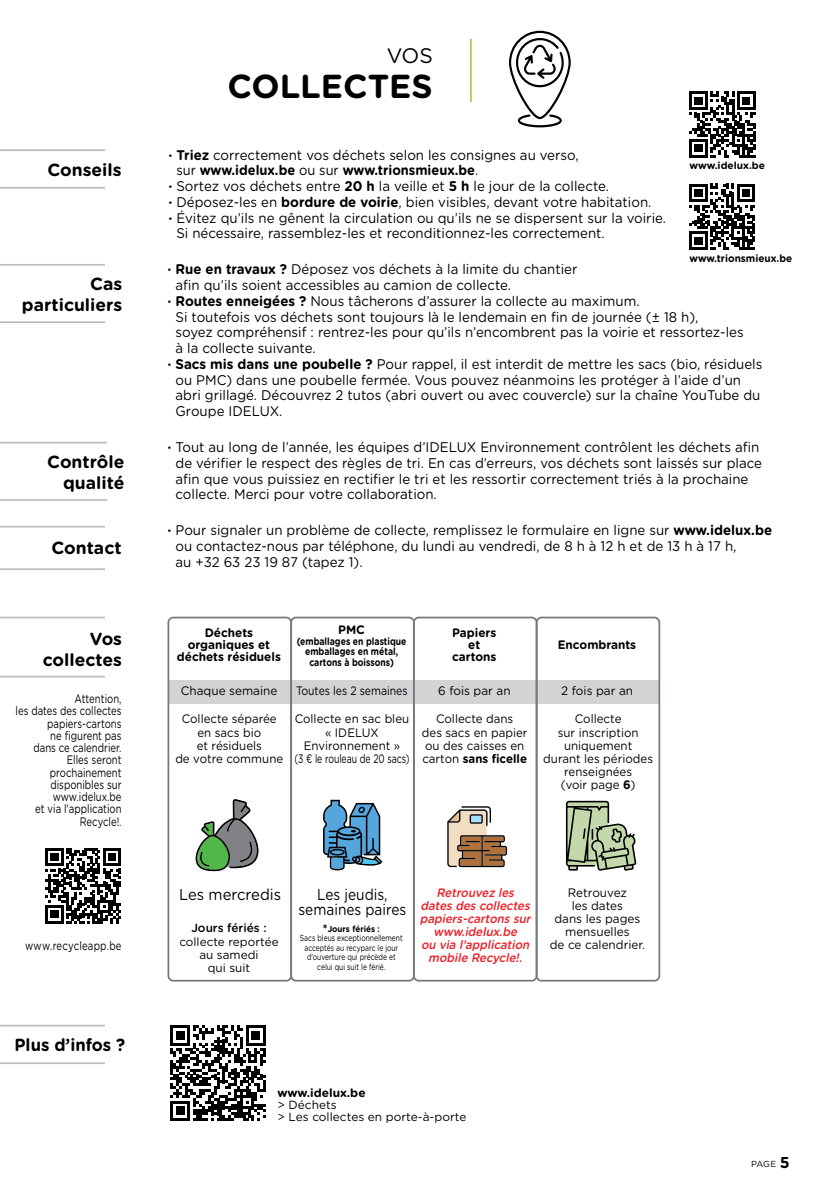
<style>
.page{position:relative;width:814px;height:1191px;background:#fff}
.page>*{position:absolute;margin:0;border:0;box-sizing:border-box;transform-origin:0 0}
.t1{font:700 33.25px "Gotham Rounded";color:#000}
.t2{font:21px "Gotham Rounded";color:#000}
.t3{font:700 17.5px/21px "Gotham Rounded";color:#000;text-align:right}
.t4{font:700 17.5px "Gotham Rounded";color:#000;scale:.95 1}
.t5{font:15.75px/15.8px "Gotham Rounded";color:#000;text-align:center;scale:.87 1}
.t6{font:15.75px "Gotham Rounded";color:#000;scale:.94 1}
.t7{font:14px/15.8px "Gotham Rounded";color:#000;scale:.95 1}
.t8{font:700 14px "Gotham Rounded";color:#000;scale:.92 1}
.t9{font:12.25px/13.1px "Gotham Rounded";color:#000;text-align:center;scale:.94 1}
.t10{font:12.25px/12.2px "Gotham Rounded";color:#000;text-align:right;scale:.78 1}
.t11{font:italic 500 12.25px/13.1px "Gotham Rounded";color:#ed1d24;text-align:center;scale:.93 1}
.t12{font:12.25px/13.1px "Gotham Rounded";color:#000;text-align:center;scale:.96 1}
.t13{font:700 12.25px/12.2px "Gotham Rounded";color:#000;text-align:center;scale:.96 1}
.t14{font:12.25px "Gotham Rounded";color:#000;scale:.85 1}
.t15{font:12.25px "Gotham Rounded";letter-spacing:.025em;color:#000;scale:.78 1}
.t16{font:11.9px/13.1px "Gotham Rounded";color:#000}
.t17{font:700 11.9px "Gotham Rounded";color:#000}
.t18{font:500 11.9px "Gotham Rounded";color:#000}
.t19{font:700 10.5px/10.5px "Gotham Rounded";color:#000;text-align:center;scale:.82 1}
.t20{font:700 10.5px "Gotham Rounded";color:#000;scale:.95 1}
.t21{font:700 10.15px "Gotham Rounded";color:#000}
.t22{font:8.75px/9.6px "Gotham Rounded";color:#000;text-align:center;scale:.77 1}
.t23{font:8.75px "Gotham Rounded";color:#000}
.s1{font-weight:700}
.s2{font-weight:400}
.s3{font-weight:700;font-size:12.25px}
.s4{font-weight:700;font-size:15.75px}
</style>
<div class="page">
<hr style="left:470px;top:39px;width:2px;height:63px;background:#a4cf53">
<hr style="left:0;top:264px;width:105px;height:2px;background:#bcbec0">
<hr style="left:0;top:321px;width:105px;height:2px;background:#bcbec0">
<hr style="left:0;top:149px;width:105px;height:2px;background:#bcbec0">
<hr style="left:0;top:187px;width:105px;height:2px;background:#bcbec0">
<svg style="left:509px;top:31px;width:61px;height:96px"></svg>
<hr style="left:0;top:442px;width:107px;height:1px;background:#bcbec0">
<hr style="left:0;top:499px;width:107px;height:2px;background:#bcbec0">
<hr style="left:0;top:616px;width:105px;height:2px;background:#bcbec0">
<hr style="left:0;top:676px;width:105px;height:1px;background:#bcbec0">
<hr style="left:0;top:1024px;width:105px;height:2px;background:#bcbec0">
<hr style="left:0;top:1062px;width:105px;height:2px;background:#bcbec0">
<hr style="left:0;top:526px;width:105px;height:1px;background:#bcbec0">
<hr style="left:0;top:568px;width:105px;height:2px;background:#bcbec0">
<svg style="left:170px;top:1025px;width:96px;height:96px"></svg>
<div style="left:170px;top:680px;width:487px;height:23px;background:#d1d3d4"></div>
<div style="left:167px;top:616px;width:125px;height:365px;border:2px solid #77787b;border-radius:5px"></div>
<div style="left:290px;top:616px;width:125px;height:365px;border:2px solid #77787b;border-radius:5px"></div>
<div style="left:413px;top:616px;width:124px;height:365px;border:2px solid #77787b;border-radius:5px"></div>
<div style="left:535px;top:616px;width:125px;height:365px;border:2px solid #77787b;border-radius:5px"></div>
<svg style="left:196px;top:799px;width:62px;height:72px"></svg>
<svg style="left:447px;top:806px;width:60px;height:61px"></svg>
<svg style="left:323px;top:799px;width:59px;height:71px"></svg>
<svg style="left:566px;top:801px;width:70px;height:70px"></svg>
<svg style="left:689px;top:91px;width:66px;height:67px"></svg>
<svg style="left:689px;top:184px;width:66px;height:66px"></svg>
<svg style="left:45px;top:848px;width:76px;height:75px"></svg>
<p class="t3" style="left:47px;top:158px;width:76px">Conseils</p>
<p class="t3" style="left:22px;top:273px;width:102px">Cas particuliers</p>
<p class="t3" style="left:47px;top:450px;width:79px">Contrôle qualité</p>
<p class="t3" style="left:51px;top:536px;width:72px">Contact</p>
<p class="t3" style="left:43px;top:627px;width:81px">Vos collectes</p>
<p class="t10" style="left:16px;top:692px;width:137px">Attention,<br>les dates des collectes papiers-cartons<br>ne figurent pas<br>dans ce calendrier.<br>Elles seront prochainement disponibles sur www.idelux.be<br>et via l'application<br>Recycle!.</p>
<p class="t15" style="left:25px;top:937px;width:125px">www.recycleapp.be</p>
<p class="t4" style="left:15px;top:1032px;width:118px">Plus d’infos ?</p>
<h2 class="t2" style="left:387px;top:41px;width:48px">VOS</h2>
<h1 class="t1" style="left:227px;top:61px;width:207px">COLLECTES</h1>
<p class="t7" style="left:168px;top:146px;width:433px"><span class="s1">· Triez</span> correctement vos déchets selon les consignes au verso,</p>
<p class="t8" style="left:176px;top:160px;width:330px"><span class="s2">sur</span> www.idelux.be <span class="s2">ou sur</span> www.trionsmieux.be<span class="s2">.</span></p>
<p class="t7" style="left:168px;top:178px;width:465px"><span class="s1">·</span> Sortez vos déchets entre <span class="s1">20 h</span> la veille et <span class="s1">5 h</span> le jour de la collecte.</p>
<p class="t7" style="left:168px;top:193px;width:510px"><span class="s1">·</span> Déposez-les en <span class="s1">bordure de voirie</span>, bien visibles, devant votre habitation.</p>
<p class="t7" style="left:168px;top:209px;width:525px"><span class="s1">·</span> Évitez qu’ils ne gênent la circulation ou qu’ils ne se dispersent sur la voirie.</p>
<p class="t7" style="left:176px;top:225px;width:452px">Si nécessaire, rassemblez-les et reconditionnez-les correctement.</p>
<p class="t21" style="left:689px;top:158px;width:77px">www.idelux.be</p>
<p class="t20" style="left:689px;top:250px;width:109px">www.trionsmieux.be</p>
<p class="t7" style="left:167px;top:261px;width:433px"><span class="s1">· Rue en travaux ?</span> Déposez vos déchets à la limite du chantier</p>
<p class="t7" style="left:175px;top:276px;width:355px">afin qu’ils soient accessibles au camion de collecte.</p>
<p class="t7" style="left:167px;top:292px;width:498px"><span class="s1">· Routes enneigées ?</span> Nous tâcherons d’assurer la collecte au maximum.</p>
<p class="t7" style="left:175px;top:308px;width:552px">Si toutefois vos déchets sont toujours là le lendemain en fin de journée (± 18 h),</p>
<p class="t7" style="left:175px;top:324px;width:599px">soyez compréhensif : rentrez-les pour qu’ils n’encombrent pas la voirie et ressortez-les</p>
<p class="t7" style="left:175px;top:339px;width:149px">à la collecte suivante.</p>
<p class="t7" style="left:167px;top:355px;width:627px"><span class="s1">· Sacs mis dans une poubelle ?</span> Pour rappel, il est interdit de mettre les sacs (bio, résiduels</p>
<p class="t7" style="left:175px;top:371px;width:597px">ou PMC) dans une poubelle fermée. Vous pouvez néanmoins les protéger à l’aide d’un</p>
<p class="t7" style="left:175px;top:387px;width:617px">abri grillagé. Découvrez 2 tutos (abri ouvert ou avec couvercle) sur la chaîne YouTube du</p>
<p class="t7" style="left:175px;top:402px;width:114px">Groupe IDELUX.</p>
<p class="t7" style="left:175px;top:438px;width:619px;text-indent:-8px"><span class="s1">·</span> Tout au long de l’année, les équipes d’IDELUX Environnement contrôlent les déchets afin de vérifier le respect des règles de tri. En cas d’erreurs, vos déchets sont laissés sur place afin que vous puissiez en rectifier le tri et les ressortir correctement triés à la prochaine collecte. Merci pour votre collaboration.</p>
<p class="t7" style="left:175px;top:522px;width:629px;text-indent:-8px"><span class="s1">·</span> Pour signaler un problème de collecte, remplissez le formulaire en ligne sur <span class="s1">www.idelux.be </span>ou contactez-nous par téléphone, du lundi au vendredi, de 8 h à 12 h et de 13 h à 17 h,<br>au +32 63 23 19 87 (tapez 1).</p>
<p class="t13" style="left:177px;top:626px;width:110px">Déchets organiques et déchets résiduels</p>
<p class="t12" style="left:181px;top:684px;width:102px">Chaque semaine</p>
<p class="t13" style="left:338px;top:623px;width:29px">PMC</p>
<p class="t19" style="left:297px;top:635px;width:135px">(emballages en plastique emballages en métal, cartons à boissons)</p>
<p class="t14" style="left:296px;top:682px;width:133px">Toutes les 2 semaines</p>
<p class="t13" style="left:452px;top:626px;width:48px">Papiers et cartons</p>
<p class="t12" style="left:438px;top:684px;width:77px">6 fois par an</p>
<p class="t13" style="left:557px;top:638px;width:83px">Encombrants</p>
<p class="t12" style="left:561px;top:684px;width:76px">2 fois par an</p>
<p class="t9" style="left:175px;top:712px;width:116px">Collecte séparée en sacs bio<br>et résiduels<br>de votre commune</p>
<p class="t9" style="left:294px;top:712px;width:124px">Collecte en sac bleu « IDELUX<br>Environnement »<br>(3 € le rouleau de 20 sacs)</p>
<p class="t9" style="left:422px;top:712px;width:114px">Collecte dans<br>des sacs en papier ou des caisses en carton <span class="s1">sans ficelle</span></p>
<p class="t9" style="left:543px;top:712px;width:118px">Collecte<br>sur inscription uniquement<br>durant les périodes renseignées<br>(voir page <span class="s1">6</span>)</p>
<p class="t6" style="left:179px;top:883px;width:110px">Les mercredis</p>
<p class="t18" style="left:191px;top:919px;width:77px">Jours fériés :</p>
<p class="t16" style="left:179px;top:934px;width:101px;text-align:center">collecte reportée au samedi<br>qui suit</p>
<p class="t5" style="left:298px;top:885px;width:125px">Les jeudis, semaines paires</p>
<p class="t22" style="left:300px;top:923px;width:135px"><span class="s3">*</span><span class="s1">Jours fériés :<br></span>Sacs bleus exceptionnellement acceptés au recyparc le jour d’ouverture qui précède et celui qui suit le férié.</p>
<p class="t11" style="left:420px;top:885px;width:124px">Retrouvez les datesdescollectes papiers-cartonssur www.idelux.be<br>ou via l’application mobile Recycle!.</p>
<p class="t12" style="left:549px;top:885px;width:101px">Retrouvez<br>les dates<br>dans les pages mensuelles<br>de ce calendrier.</p>
<p class="t17" style="left:277px;top:1083px;width:90px">www.idelux.be</p>
<p class="t16" style="left:277px;top:1098px;width:190px;line-height:12.2px">&gt; Déchets<br>&gt; Les collectes en porte-à-porte</p>
<p class="t23" style="left:751px;top:1157px;width:40px">PAGE <span class="s4">5</span></p>
</div>
